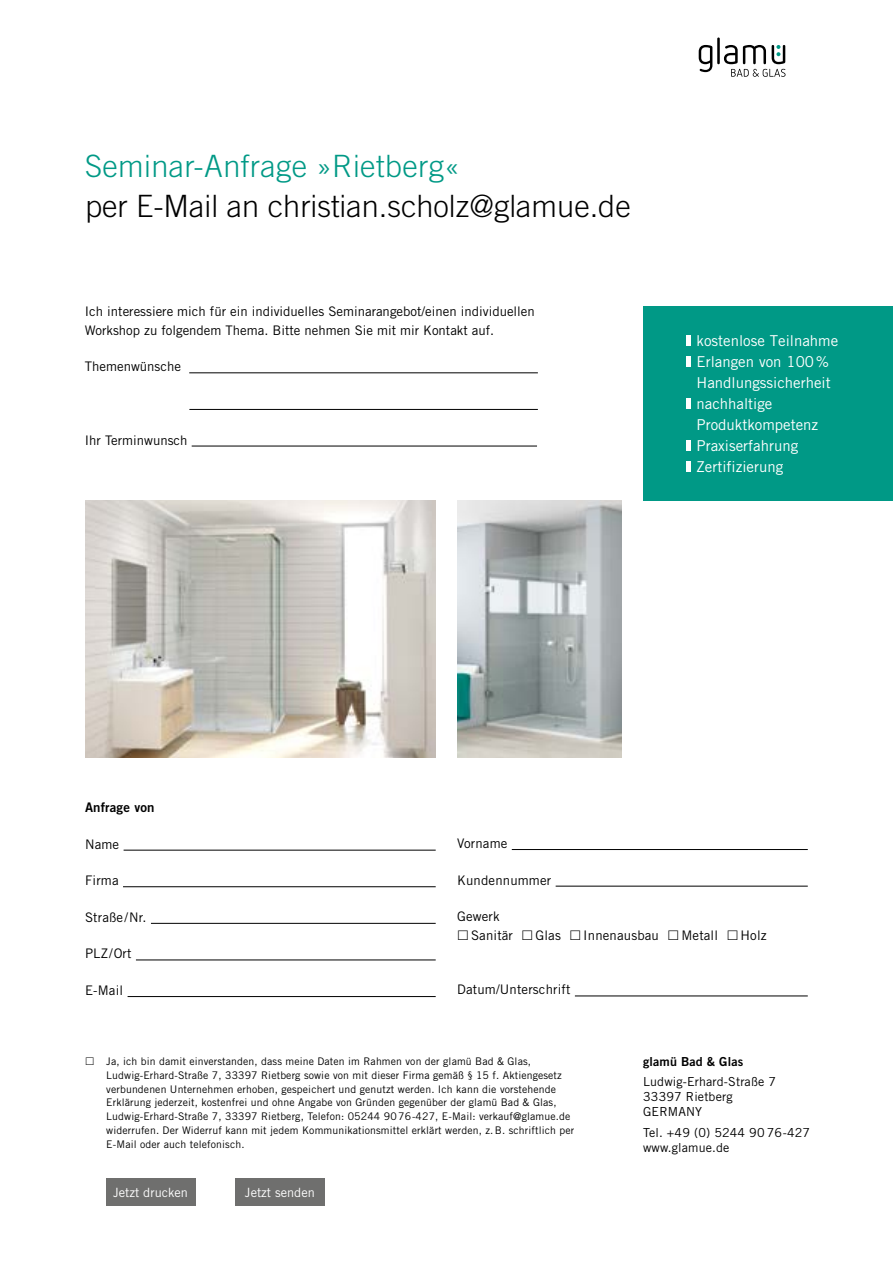
<style>
.page{position:relative;width:893px;height:1263px;background:#fff}
.page>*{position:absolute;margin:0;border:0;box-sizing:border-box;transform-origin:0 0}
.t1{font:300 30.75px "Trade Gothic";color:#000}
.t2{font:300 30.75px "Trade Gothic";letter-spacing:.01em;color:#009986}
.t3{font:15px/21px "Trade Gothic";color:#fff}
.t4{font:13.2px/18.3px "Trade Gothic";color:#000}
.t5{font:13.2px "Trade Gothic Bold Two";letter-spacing:.01em;color:#000}
.t6{font:12.75px "Trade Gothic";color:#fff}
.t7{font:12.45px/15px "Trade Gothic LT Pro";letter-spacing:.01em;color:#000}
.t8{font:12.45px "Trade Gothic LT Pro Bd 2";letter-spacing:.01em;color:#000}
.t9{font:10.5px/13.8px "Trade Gothic";letter-spacing:.01em;color:#000}
</style>
<div class="page">
<div style="left:106px;top:1179px;width:89px;height:27px;background:#6f6f6e"></div>
<div style="left:235px;top:1179px;width:90px;height:27px;background:#6f6f6e"></div>
<img style="left:457px;top:501px;width:165px;height:256px">
<div style="left:643px;top:306px;width:250px;height:195px;background:#009986"></div>
<img style="left:85px;top:501px;width:351px;height:256px">
<hr style="left:686px;top:335px;width:4px;height:11px;background:#fff">
<hr style="left:686px;top:356px;width:4px;height:11px;background:#fff">
<hr style="left:686px;top:398px;width:4px;height:11px;background:#fff">
<hr style="left:686px;top:440px;width:4px;height:11px;background:#fff">
<hr style="left:686px;top:461px;width:4px;height:11px;background:#fff">
<hr style="left:189px;top:373px;width:349px;height:1px;background:#000">
<hr style="left:189px;top:409px;width:349px;height:1px;background:#000">
<hr style="left:192px;top:446px;width:345px;height:1px;background:#000">
<hr style="left:124px;top:850px;width:312px;height:1px;background:#000">
<hr style="left:123px;top:886px;width:313px;height:1px;background:#000">
<hr style="left:151px;top:923px;width:285px;height:1px;background:#000">
<hr style="left:136px;top:960px;width:300px;height:1px;background:#000">
<hr style="left:128px;top:996px;width:308px;height:1px;background:#000">
<hr style="left:512px;top:849px;width:296px;height:1px;background:#000">
<hr style="left:556px;top:886px;width:252px;height:1px;background:#000">
<hr style="left:575px;top:996px;width:233px;height:1px;background:#000">
<svg style="left:699px;top:45px;width:13px;height:27px"></svg>
<hr style="left:717px;top:37px;width:3px;height:27px;background:#000">
<svg style="left:724px;top:45px;width:61px;height:32px"></svg>
<h1 class="t2" style="left:85px;top:148px;width:376px">Seminar-Anfrage »Rietberg«</h1>
<h1 class="t1" style="left:85px;top:188px;width:547px">per E-Mail an christian.scholz@glamue.de</h1>
<p class="t4" style="left:85px;top:302px;width:451px">Ich interessiere mich für ein individuelles Seminarangebot/einen individuellen<br>Workshop zu folgendem Thema. Bitte nehmen Sie mit mir Kontakt auf.</p>
<p class="t4" style="left:85px;top:357px;width:98px">Themenwünsche</p>
<p class="t4" style="left:85px;top:430px;width:104px">Ihr Terminwunsch</p>
<h2 class="t3" style="left:696px;top:330px;width:143px">kostenlose Teilnahme<br>Erlangen von 100%<br>Handlungssicherheit nachhaltige<br>Produktkompetenz<br>Praxiserfahrung<br>Zertifizierung</h2>
<p class="t5" style="left:85px;top:799px;width:71px">Anfrage von</p>
<p class="t4" style="left:85px;top:835px;width:36px">Name</p>
<p class="t4" style="left:85px;top:871px;width:35px">Firma</p>
<p class="t4" style="left:85px;top:908px;width:63px">Straße/Nr.</p>
<p class="t4" style="left:85px;top:944px;width:48px">PLZ/Ort</p>
<p class="t4" style="left:85px;top:981px;width:40px">E-Mail</p>
<p class="t4" style="left:457px;top:834px;width:52px">Vorname</p>
<p class="t4" style="left:457px;top:871px;width:96px">Kundennummer</p>
<p class="t4" style="left:471px;top:907px;width:44px;text-indent:-14px">Gewerk<br>Sanitär</p>
<p class="t4" style="left:535px;top:925px;width:27px">Glas</p>
<p class="t4" style="left:583px;top:925px;width:77px">Innenausbau</p>
<p class="t4" style="left:681px;top:925px;width:38px">Metall</p>
<p class="t4" style="left:741px;top:925px;width:28px">Holz</p>
<p class="t4" style="left:457px;top:980px;width:115px">Datum/Unterschrift</p>
<p class="t9" style="left:106px;top:1054px;width:469px">Ja, ich bin damit einverstanden, dass meine Daten im Rahmen von der glamü Bad &amp; Glas, Ludwig-Erhard-Straße 7, 33397 Rietberg sowie von mit dieser Firma gemäß § 15 f. Aktiengesetz verbundenen Unternehmen erhoben, gespeichert und genutzt werden. Ich kann die vorstehende Erklärung jederzeit, kostenfrei und ohne Angabe von Gründen gegenüber der glamü Bad &amp; Glas, Ludwig-Erhard-Straße 7, 33397 Rietberg, Telefon: 05244 9076-427, E-Mail: verkauf@glamue.de widerrufen. Der Widerruf kann mit jedem Kommunikationsmittel erklärt werden, z.B. schriftlich per E-Mail oder auch telefonisch.</p>
<p class="t6" style="left:113px;top:1185px;width:76px">Jetzt drucken</p>
<p class="t6" style="left:245px;top:1185px;width:71px">Jetzt senden</p>
<p class="t8" style="left:643px;top:1054px;width:102px">glamü Bad &amp; Glas</p>
<p class="t7" style="left:643px;top:1074px;width:134px">Ludwig-Erhard-Straße 7<br>33397 Rietberg<br>GERMANY</p>
<p class="t7" style="left:643px;top:1125px;width:168px">Tel. +49 (0) 5244 9076-427 www.glamue.de</p>
</div>
